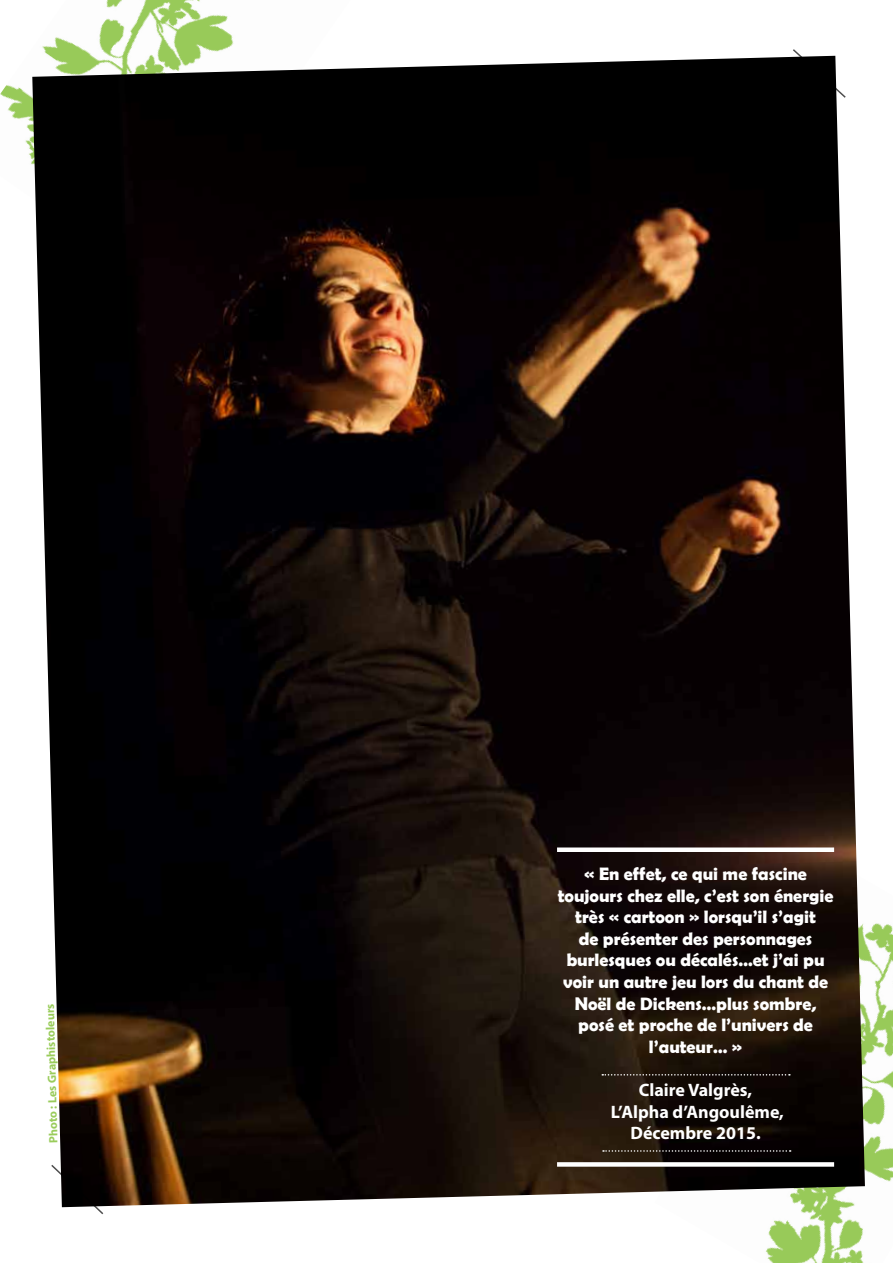
<style>
.page{position:relative;width:893px;height:1263px;background:#fff}
.page>*{position:absolute;margin:0;border:0;box-sizing:border-box;transform-origin:0 0}
.t1{font:700 18px/21.6px "Berlin Sans FB Demi";color:#fff;text-align:center}
.t2{font:700 18px/21.6px "Myriad Pro";color:#fff;text-align:center}
.t3{font:700 12px "Myriad Pro";color:#9acc5b}
</style>
<div class="page">
<img style="left:0;top:0;width:234px;height:165px">
<img style="left:765px;top:923px;width:128px;height:340px">
<img style="left:32px;top:56px;width:833px;height:1151px">
<svg style="left:50px;top:1163px;width:55px;height:52px"></svg>
<svg style="left:791px;top:49px;width:56px;height:50px"></svg>
<svg style="left:602px;top:1074px;width:188px;height:1px"></svg>
<div style="left:557px;top:847px;width:277px;height:5px;background:#fff"></div>
<div style="left:557px;top:1162px;width:277px;height:5px;background:#fff"></div>
<svg style="left:603px;top:1150px;width:188px;height:2px"></svg>
<p class="t3" style="left:45px;top:1143px;width:141px;rotate:-91deg">Photo : Les Graphistoleurs</p>
<p class="t1" style="left:558px;top:863px;width:277px">« En effet, ce qui me fascine toujours chez elle, c’est son énergie très « cartoon » lorsqu’il s’agit<br>de présenter des personnages burlesques ou décalés…et j’ai pu voir un autre jeu lors du chant de<br>Noël de Dickens…plus sombre, posé et proche de l’univers de l’auteur… »</p>
<p class="t2" style="left:611px;top:1078px;width:175px">Claire Valgrès,<br>L’Alpha d’Angoulême,<br>Décembre 2015.</p>
</div>
